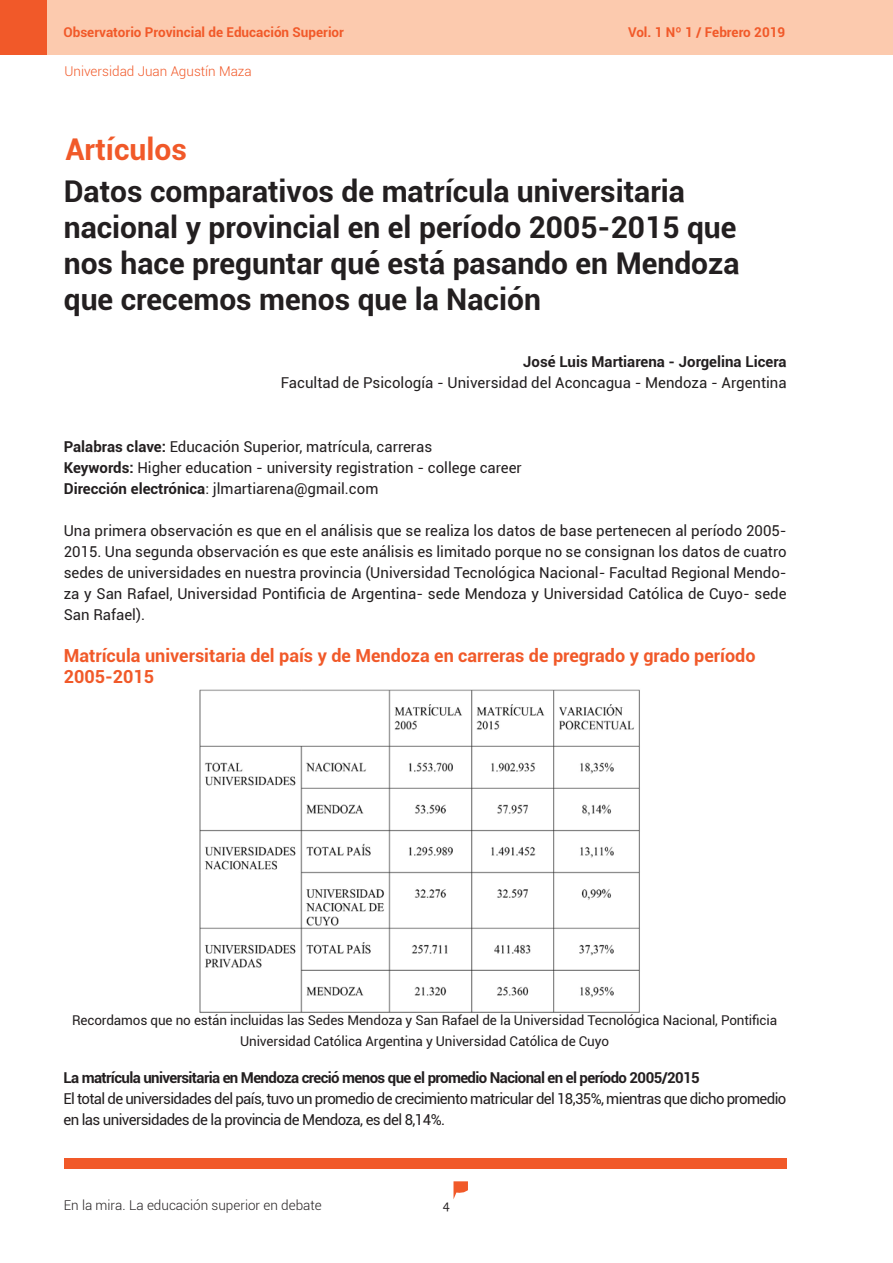
<style>
.page{position:relative;width:893px;height:1263px;background:#fff}
.page>*{position:absolute;margin:0;border:0;box-sizing:border-box;transform-origin:0 0}
.Título_in_art{font:700 30px/36px "Roboto";color:#231f20}
.Sector{font:700 30px "Roboto";color:#f15929}
.Título_Txt{font:700 18px/21px "Roboto";color:#f15929}
.Txt_base{font:15px/21px "Roboto";letter-spacing:-.005em;color:#231f20;text-align:justify}
.Txt_base-2{font:15px/21px "Roboto";letter-spacing:-.04em;color:#231f20}
.Subtítulos{font:700 15px "Roboto";letter-spacing:-.04em;color:#231f20}
.CV_autor{font:15px "Roboto";color:#231f20}
.CV_autor-2{font:700 15px "Roboto";color:#231f20}
.t1{font:15px "Alegreya Sans";color:#231f20}
.epígrafe{font:13.5px/21px "Roboto";letter-spacing:-.01em;color:#231f20;text-align:center}
.t2{font:700 13.5px "Roboto";color:#f15929}
.t3{font:300 13.5px "Roboto";color:#231f20}
.t4{font:300 13.5px "Roboto";color:#f15929}
.s1{font-weight:700}
</style>
<div class="page">
<svg style="left:453px;top:1181px;width:15px;height:18px"></svg>
<div style="left:47px;top:0;width:846px;height:54px;background:#fccaae"></div>
<div style="left:0;top:0;width:47px;height:54px;background:#f15929"></div>
<div style="left:64px;top:1158px;width:723px;height:10px;background:#f15929"></div>
<img style="left:199px;top:689px;width:441px;height:324px">
<p class="t2" style="left:63px;top:23px;width:282px">Observatorio Provincial de Educación Superior</p>
<p class="t4" style="left:64px;top:61px;width:189px">Universidad Juan Agustín Maza</p>
<p class="Sector" style="left:66px;top:128px;width:123px">Artículos</p>
<p class="t2" style="left:628px;top:23px;width:159px">Vol. 1 Nº 1 / Febrero 2019</p>
<p class="Título_in_art" style="left:64px;top:172px;width:677px">Datos comparativos de matrícula universitaria nacional y provincial en el período 2005-2015 que nos hace preguntar qué está pasando en Mendoza que crecemos menos que la Nación</p>
<p class="CV_autor-2" style="left:523px;top:352px;width:265px">José Luis Martiarena - Jorgelina Licera</p>
<p class="CV_autor" style="left:281px;top:373px;width:507px">Facultad de Psicología - Universidad del Aconcagua - Mendoza - Argentina</p>
<p class="Txt_base" style="left:64px;top:436px;width:370px"><span class="s1">Palabras clave:</span> Educación Superior, matrícula, carreras</p>
<p class="Txt_base" style="left:64px;top:457px;width:460px"><span class="s1">Keywords:</span> Higher education - university registration - college career</p>
<p class="Txt_base" style="left:64px;top:478px;width:316px"><span class="s1">Dirección electrónica</span>: jlmartiarena@gmail.com</p>
<p class="Txt_base" style="left:64px;top:520px;width:724px">Una primera observación es que en el análisis que se realiza los datos de base pertenecen al período 2005- 2015. Una segunda observación es que este análisis es limitado porque no se consignan los datos de cuatro sedes de universidades en nuestra provincia (Universidad Tecnológica Nacional- Facultad Regional Mendo&shy;za y San Rafael, Universidad Pontificia de Argentina- sede Mendoza y Universidad Católica de Cuyo- sede San Rafael).</p>
<p class="Título_Txt" style="left:64px;top:644px;width:693px">Matrícula universitaria del país y de Mendoza en carreras de pregrado y grado período<br>2005-2015</p>
<p class="epígrafe" style="left:72px;top:1010px;width:707px">Recordamos que no están incluidas las Sedes Mendoza y San Rafael de la Universidad Tecnológica Nacional, Pontificia<br>Universidad Católica Argentina y Universidad Católica de Cuyo</p>
<p class="Subtítulos" style="left:63px;top:1067px;width:638px">La matrícula universitaria en Mendoza creció menos que el promedio Nacional en el período 2005/2015</p>
<p class="Txt_base-2" style="left:63px;top:1087px;width:724px">El total de universidades del país, tuvo un promedio de crecimiento matricular del 18,35%, mientras que dicho promedio en las universidades de la provincia de Mendoza, es del 8,14%.</p>
<p class="t3" style="left:64px;top:1196px;width:260px">En la mira. La educación superior en debate</p>
<p class="t1" style="left:443px;top:1195px;width:9px">4</p>
</div>
